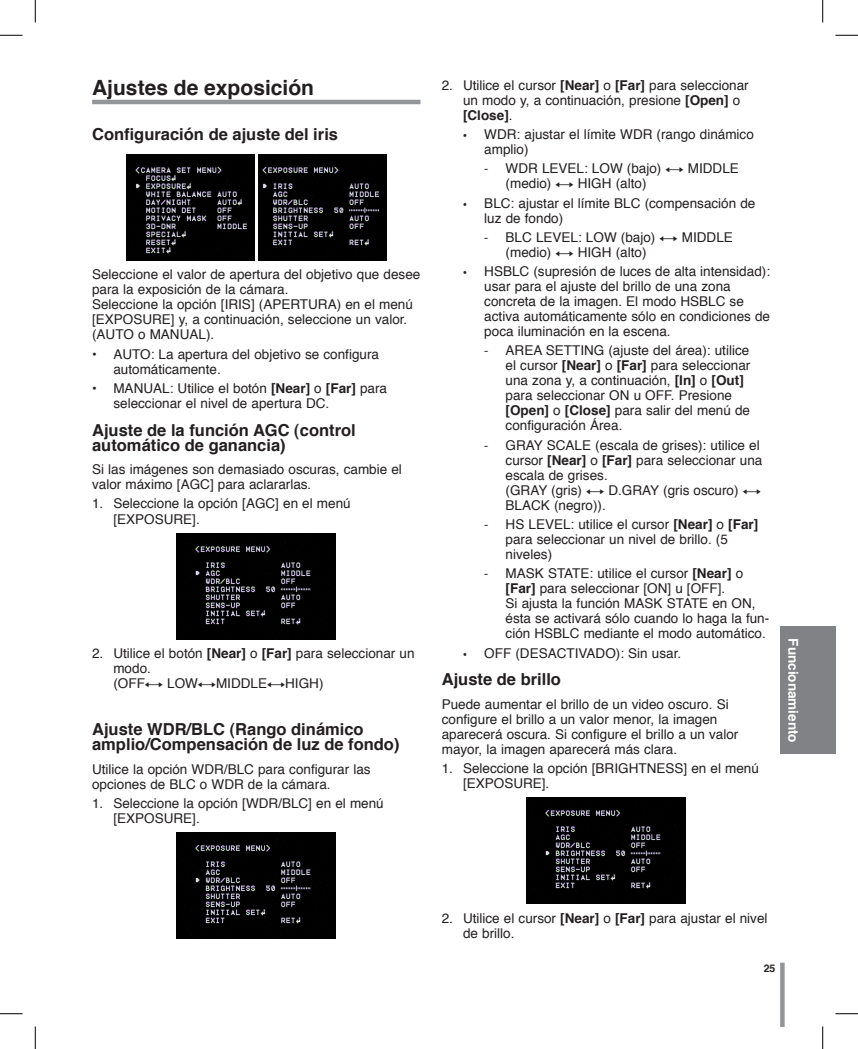
<style>
.page{position:relative;width:858px;height:1049px;background:#fff}
.page>*{position:absolute;margin:0;border:0;box-sizing:border-box;transform-origin:0 0}
.t1{font:700 21px "Helvetica";color:#231f20}
.t2{font:700 16.5px/15px "Helvetica";color:#231f20}
.t3{font:13.5px/15px "Helvetica";color:#231f20}
.t4{font:700 13.5px "Helvetica";color:#fff}
.t5{font:13.5px "Myriad Pro";color:#231f20}
.t6{font:700 10.5px "Helvetica";color:#231f20}
.s1{font-weight:700}
.s2{font-family:"Sony PS Arrow";font-size:12px}
</style>
<div class="page">
<svg style="left:780px;top:962px;width:4px;height:64px"></svg>
<div style="left:779px;top:626px;width:56px;height:128px;background:#808285"></div>
<hr style="left:92px;top:100px;width:328px;height:4px;background:#939598">
<img style="left:126px;top:154px;width:128px;height:106px">
<img style="left:258px;top:154px;width:128px;height:106px">
<img style="left:177px;top:533px;width:158px;height:106px">
<img style="left:177px;top:832px;width:158px;height:106px">
<img style="left:526px;top:797px;width:159px;height:106px">
<svg style="left:0;top:35px;width:22px;height:1px"></svg>
<svg style="left:835px;top:35px;width:22px;height:1px"></svg>
<svg style="left:0;top:1013px;width:22px;height:1px"></svg>
<svg style="left:835px;top:1013px;width:22px;height:1px"></svg>
<svg style="left:35px;top:0;width:1px;height:22px"></svg>
<svg style="left:35px;top:1026px;width:1px;height:22px"></svg>
<svg style="left:822px;top:0;width:1px;height:22px"></svg>
<svg style="left:822px;top:1026px;width:1px;height:22px"></svg>
<h1 class="t1" style="left:92px;top:69px;width:223px">Ajustes de exposición</h1>
<p class="t2" style="left:92px;top:126px;width:247px">Configuración de ajuste del iris</p>
<p class="t3" style="left:92px;top:267px;width:329px">Seleccione el valor de apertura del objetivo que desee para la exposición de la cámara.<br>Seleccione la opción [IRIS] (APERTURA) en el menú [EXPOSURE] y, a continuación, seleccione un valor. (AUTO o MANUAL).</p>
<p class="t3" style="left:113px;top:346px;width:267px">AUTO: La apertura del objetivo se configura automáticamente.</p>
<p class="t3" style="left:113px;top:380px;width:275px">MANUAL: Utilice el botón <span class="s1">[Near]</span> o <span class="s1">[Far]</span> para seleccionar el nivel de apertura DC.</p>
<p class="t2" style="left:92px;top:421px;width:265px">Ajuste de la función AGC (control automático de ganancia)</p>
<p class="t3" style="left:92px;top:461px;width:311px">Si las imágenes son demasiado oscuras, cambie el valor máximo [AGC] para aclararlas.</p>
<p class="t3" style="left:113px;top:496px;width:239px;text-indent:-21px">1. Seleccione la opción [AGC] en el menú [EXPOSURE].</p>
<p class="t3" style="left:92px;top:346px;width:6px">•</p>
<p class="t3" style="left:92px;top:380px;width:6px">•</p>
<p class="t3" style="left:113px;top:645px;width:302px;text-indent:-21px">2. Utilice el botón <span class="s1">[Near]</span> o <span class="s1">[Far]</span> para seleccionar un modo.<br>(OFF<span class="s2">y</span> LOW<span class="s2">y</span>MIDDLE<span class="s2">y</span>HIGH)</p>
<p class="t2" style="left:92px;top:721px;width:309px">Ajuste WDR/BLC (Rango dinámico amplio/Compensación de luz de fondo)</p>
<p class="t3" style="left:92px;top:761px;width:280px">Utilice la opción WDR/BLC para configurar las opciones de BLC o WDR de la cámara.</p>
<p class="t3" style="left:113px;top:795px;width:272px;text-indent:-21px">1. Seleccione la opción [WDR/BLC] en el menú [EXPOSURE].</p>
<p class="t3" style="left:463px;top:77px;width:287px;text-indent:-21px">2. Utilice el cursor <span class="s1">[Near]</span> o <span class="s1">[Far]</span> para seleccionar un modo y, a continuación, presione <span class="s1">[Open]</span> o <span class="s1">[Close]</span>.</p>
<p class="t3" style="left:484px;top:126px;width:271px">WDR: ajustar el límite WDR (rango dinámico amplio)</p>
<p class="t3" style="left:505px;top:161px;width:235px">WDR LEVEL: LOW (bajo) <span class="s2">y</span> MIDDLE (medio) <span class="s2">y</span> HIGH (alto)</p>
<p class="t3" style="left:484px;top:195px;width:272px">BLC: ajustar el límite BLC (compensación de luz de fondo)</p>
<p class="t3" style="left:505px;top:229px;width:229px">BLC LEVEL: LOW (bajo) <span class="s2">y</span> MIDDLE (medio) <span class="s2">y</span> HIGH (alto)</p>
<p class="t3" style="left:484px;top:263px;width:287px">HSBLC (supresión de luces de alta intensidad): usar para el ajuste del brillo de una zona concreta de la imagen. El modo HSBLC se activa automáticamente sólo en condiciones de poca iluminación en la escena.</p>
<p class="t3" style="left:505px;top:343px;width:246px">AREA SETTING (ajuste del área): utilice el cursor <span class="s1">[Near]</span> o <span class="s1">[Far]</span> para seleccionar una zona y, a continuación, <span class="s1">[In]</span> o <span class="s1">[Out] </span>para seleccionar ON u OFF. Presione <span class="s1">[Open]</span> o <span class="s1">[Close]</span> para salir del menú de configuración Área.</p>
<p class="t3" style="left:505px;top:437px;width:258px">GRAY SCALE (escala de grises): utilice el cursor <span class="s1">[Near]</span> o <span class="s1">[Far]</span> para seleccionar una escala de grises.<br>(GRAY (gris) <span class="s2">y</span> D.GRAY (gris oscuro) <span class="s2">y<br></span>BLACK (negro)).</p>
<p class="t3" style="left:505px;top:516px;width:254px">HS LEVEL: utilice el cursor <span class="s1">[Near]</span> o <span class="s1">[Far] </span>para seleccionar un nivel de brillo. (5 niveles)</p>
<p class="t3" style="left:505px;top:565px;width:265px">MASK STATE: utilice el cursor <span class="s1">[Near]</span> o <span class="s1">[Far]</span> para seleccionar [ON] u [OFF].<br>Si ajusta la función MASK STATE en ON, ésta se activará sólo cuando lo haga la fun&shy;ción HSBLC mediante el modo automático.</p>
<p class="t3" style="left:484px;top:645px;width:198px">OFF (DESACTIVADO): Sin usar.</p>
<p class="t2" style="left:441px;top:671px;width:121px">Ajuste de brillo</p>
<p class="t3" style="left:441px;top:696px;width:298px">Puede aumentar el brillo de un video oscuro. Si configure el brillo a un valor menor, la imagen aparecerá oscura. Si configure el brillo a un valor mayor, la imagen aparecerá más clara.</p>
<p class="t3" style="left:463px;top:760px;width:297px;text-indent:-21px">1. Seleccione la opción [BRIGHTNESS] en el menú [EXPOSURE].</p>
<p class="t5" style="left:463px;top:126px;width:5px">•</p>
<p class="t5" style="left:484px;top:160px;width:6px">-</p>
<p class="t5" style="left:463px;top:195px;width:5px">•</p>
<p class="t5" style="left:484px;top:229px;width:6px">-</p>
<p class="t5" style="left:463px;top:263px;width:5px">•</p>
<p class="t5" style="left:484px;top:342px;width:6px">-</p>
<p class="t5" style="left:484px;top:437px;width:6px">-</p>
<p class="t5" style="left:484px;top:516px;width:6px">-</p>
<p class="t5" style="left:484px;top:565px;width:6px">-</p>
<p class="t5" style="left:463px;top:644px;width:5px">•</p>
<p class="t4" style="left:805px;top:638px;width:106px;rotate:90deg">Funcionamiento</p>
<p class="t3" style="left:463px;top:910px;width:306px;text-indent:-21px">2. Utilice el cursor <span class="s1">[Near]</span> o <span class="s1">[Far]</span> para ajustar el nivel de brillo.</p>
<p class="t6" style="left:763px;top:959px;width:13px">25</p>
</div>
